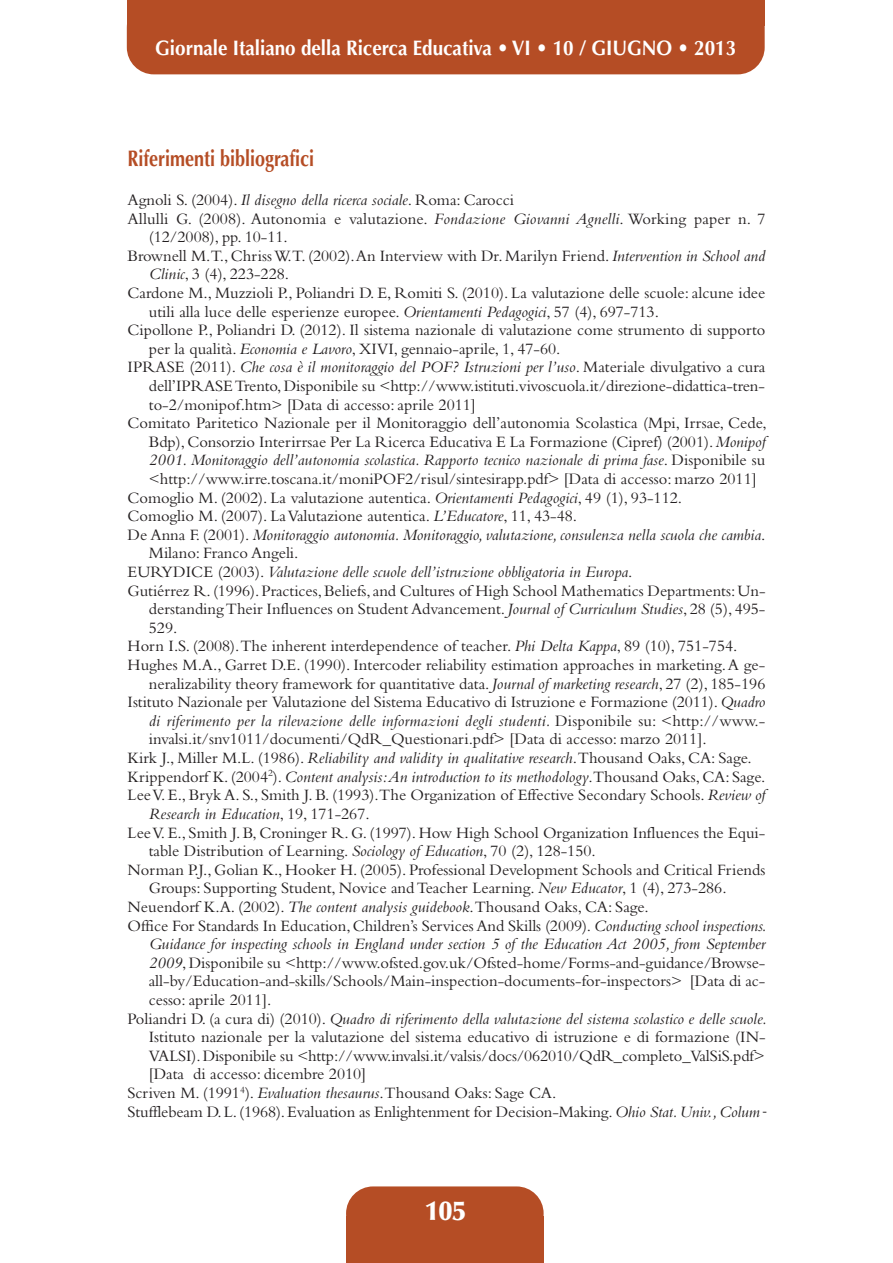
<style>
.page{position:relative;width:893px;height:1263px;background:#fff}
.page>*{position:absolute;margin:0;border:0;box-sizing:border-box;transform-origin:0 0}
.t1{font:900 27px "Optima";color:#fff}
.t2{font:700 22.5px "Optima";color:#b54d25;scale:.8 1}
.t3{font:700 21px "Optima";color:#fff;scale:.9 1}
.t4{font:16.5px "Bembo";color:#231f20}
.t5{font:italic 16.5px "Bembo";color:#231f20}
.s1{font-style:italic}
.s2{font-style:normal}
.s3{font-family:"Courier"}
</style>
<div class="page">
<div style="left:127px;top:1px;width:638px;height:73px;background:#b54d25;border-radius:27px"></div>
<div style="left:127px;top:0;width:638px;height:26px;background:#b54d25"></div>
<div style="left:346px;top:1216px;width:198px;height:47px;background:#b54d25"></div>
<div style="left:346px;top:1186px;width:198px;height:55px;background:#b54d25;border-radius:27px"></div>
<p class="t3" style="left:155px;top:40px;width:647px">Giornale Italiano della Ricerca Educativa • VI • 10 / GIUGNO • 2013</p>
<p class="t2" style="left:128px;top:149px;width:235px">Riferimenti bibliografici</p>
<p class="t4" style="left:128px;top:194px;width:388px">Agnoli S. (2004). <span class="s1">Il disegno della ricerca sociale</span>. Roma: Carocci</p>
<p class="t4" style="left:128px;top:213px;width:639px">Allulli G. (2008). Autonomia e valutazione. <span class="s1">Fondazione Giovanni Agnelli</span>. Working paper n. 7</p>
<p class="t4" style="left:149px;top:231px;width:141px">(12/2008), pp. 10-11.</p>
<p class="t4" style="left:128px;top:250px;width:639px">Brownell M.T., Chriss W.T. (2002). An Interview with Dr. Marilyn Friend. <span class="s1">Intervention in School and</span></p>
<p class="t4" style="left:149px;top:269px;width:142px"><span class="s1">Clinic</span>, 3 (4), 223-228.</p>
<p class="t4" style="left:128px;top:287px;width:639px">Cardone M., Muzzioli P., Poliandri D. E, Romiti S. (2010). La valutazione delle scuole: alcune idee</p>
<p class="t4" style="left:149px;top:306px;width:512px">utili alla luce delle esperienze europee. <span class="s1">Orientamenti Pedagogici</span>, 57 (4), 697-713.</p>
<p class="t4" style="left:128px;top:324px;width:639px">Cipollone P., Poliandri D. (2012). Il sistema nazionale di valutazione come strumento di supporto</p>
<p class="t4" style="left:149px;top:343px;width:413px">per la qualità. <span class="s1">Economia e Lavoro</span>, XIVI, gennaio-aprile, 1, 47-60.</p>
<p class="t5" style="left:128px;top:361px;width:639px"><span class="s2">IPRASE (2011).</span> Che cosa è il monitoraggio del POF? Istruzioni per l’uso<span class="s2">. Materiale divulgativo a cura</span></p>
<p class="t4" style="left:149px;top:380px;width:618px">dell’IPRASE Trento, Disponibile su &lt;http://www.istituti.vivoscuola.it/direzione-didattica-tren-</p>
<p class="t4" style="left:149px;top:399px;width:329px">to-2/monipof.htm&gt; [Data di accesso: aprile 2011]</p>
<p class="t4" style="left:128px;top:417px;width:641px">Comitato Paritetico Nazionale per il Monitoraggio dell’autonomia Scolastica (Mpi, Irrsae, Cede,</p>
<p class="t4" style="left:149px;top:436px;width:618px">Bdp), Consorzio Interirrsae Per La Ricerca Educativa E La Formazione (Cipref) (2001). <span class="s1">Monipof</span></p>
<p class="t5" style="left:149px;top:454px;width:618px">2001. Monitoraggio dell’autonomia scolastica. Rapporto tecnico nazionale di prima fase<span class="s2">. Disponibile su</span></p>
<p class="t4" style="left:149px;top:473px;width:609px">&lt;http://www.irre.toscana.it/moniPOF2/risul/sintesirapp.pdf&gt; [Data di accesso: marzo 2011]</p>
<p class="t4" style="left:128px;top:492px;width:556px">Comoglio M. (2002). La valutazione autentica. <span class="s1">Orientamenti Pedagogici</span>, 49 (1), 93-112.</p>
<p class="t4" style="left:128px;top:510px;width:451px">Comoglio M. (2007). La Valutazione autentica. <span class="s1">L’Educatore</span>, 11, 43-48.</p>
<p class="t5" style="left:128px;top:529px;width:639px"><span class="s2">De Anna F. (2001).</span> Monitoraggio autonomia. Monitoraggio, valutazione, consulenza nella scuola che cambia<span class="s2">.</span></p>
<p class="t4" style="left:149px;top:547px;width:151px">Milano: Franco Angeli.</p>
<p class="t5" style="left:128px;top:566px;width:506px"><span class="s2">EURYDICE (2003).</span> Valutazione delle scuole dell’istruzione obbligatoria in Europa<span class="s2">.</span></p>
<p class="t4" style="left:128px;top:585px;width:639px">Gutiérrez R. (1996). Practices, Beliefs, and Cultures of High School Mathematics Departments: Un-</p>
<p class="t4" style="left:149px;top:603px;width:618px">derstanding Their Influences on Student Advancement. <span class="s1">Journal of Curriculum Studies</span>, 28 (5), 495-</p>
<p class="t4" style="left:149px;top:622px;width:30px">529.</p>
<p class="t4" style="left:128px;top:640px;width:611px">Horn I.S. (2008).The inherent interdependence of teacher. <span class="s1">Phi Delta Kappa</span>, 89 (10), 751-754.</p>
<p class="t4" style="left:128px;top:659px;width:639px">Hughes M.A., Garret D.E. (1990). Intercoder reliability estimation approaches in marketing. A ge-</p>
<p class="t4" style="left:149px;top:678px;width:618px">neralizability theory framework for quantitative data. <span class="s1">Journal of marketing research</span>, 27 (2), 185-196</p>
<p class="t4" style="left:128px;top:696px;width:639px">Istituto Nazionale per Valutazione del Sistema Educativo di Istruzione e Formazione (2011). <span class="s1">Quadro</span></p>
<p class="t5" style="left:149px;top:715px;width:618px">di riferimento per la rilevazione delle informazioni degli studenti. <span class="s2">Disponibile su: &lt;http://www. -</span></p>
<p class="t4" style="left:149px;top:733px;width:559px">invalsi.it/snv1011/documenti/QdR_Questionari.pdf&gt; [Data di accesso: marzo 2011].</p>
<p class="t4" style="left:128px;top:752px;width:626px">Kirk J., Miller M.L. (1986). <span class="s1">Reliability and validity in qualitative research</span>.Thousand Oaks, CA: Sage.</p>
<p class="t5" style="left:128px;top:771px;width:639px"><span class="s2">Krippendorf K. (2004</span><sup>2</sup><span class="s2">).</span> Content analysis: An introduction to its methodology<span class="s2">.Thousand Oaks, CA: Sage.</span></p>
<p class="t4" style="left:128px;top:789px;width:639px">Lee V. E., Bryk A. S., Smith J. B. (1993).The Organization of Effective Secondary Schools. <span class="s1">Review of</span></p>
<p class="t5" style="left:149px;top:808px;width:222px">Research in Education<span class="s2">, 19, 171-267.</span></p>
<p class="t4" style="left:128px;top:827px;width:639px">Lee V. E., Smith J. B, Croninger R. G. (1997). How High School Organization Influences the Equi-</p>
<p class="t4" style="left:149px;top:845px;width:448px">table Distribution of Learning. <span class="s1">Sociology of Education</span>, 70 (2), 128-150.</p>
<p class="t4" style="left:128px;top:864px;width:639px">Norman P.J., Golian K., Hooker H. (2005). Professional Development Schools and Critical Friends</p>
<p class="t4" style="left:149px;top:882px;width:579px">Groups: Supporting Student, Novice and Teacher Learning. <span class="s1">New Educator</span>, 1 (4), 273-286.</p>
<p class="t4" style="left:128px;top:901px;width:523px">Neuendorf K.A. (2002). <span class="s1">The content analysis guidebook</span>.Thousand Oaks, CA: Sage.</p>
<p class="t4" style="left:128px;top:920px;width:641px">Office For Standards In Education, Children’s Services And Skills (2009). <span class="s1">Conducting school inspections.</span></p>
<p class="t5" style="left:149px;top:938px;width:618px">Guidance for inspecting schools in England under section 5 of the Education Act 2005, from September</p>
<p class="t4" style="left:149px;top:957px;width:618px"><span class="s1">2009</span>, Disponibile su &lt;http://www.ofsted.gov.uk/Ofsted-home/Forms-and-guidance/Browse-</p>
<p class="t4" style="left:149px;top:975px;width:618px">all-by/Education-and-skills/Schools/Main-inspection-documents-for-inspectors&gt; [Data di ac-</p>
<p class="t4" style="left:149px;top:994px;width:124px">cesso: aprile 2011].</p>
<p class="t5" style="left:127px;top:1012px;width:641px"><span class="s2">Poliandri D. (a cura di) (2010).</span> Quadro di riferimento della valutazione del sistema scolastico e delle scuole.</p>
<p class="t4" style="left:149px;top:1031px;width:618px">Istituto nazionale per la valutazione del sistema educativo di istruzione e di formazione (IN-</p>
<p class="t4" style="left:149px;top:1050px;width:617px">VALSI). Disponibile su &lt;http://www.invalsi.it/valsis/docs/062010/QdR_completo_ValSiS.pdf&gt;</p>
<p class="t4" style="left:149px;top:1068px;width:219px">[Data di accesso: dicembre 2010]</p>
<p class="t4" style="left:127px;top:1087px;width:430px">Scriven M. (1991<sup>4</sup>). <span class="s1">Evaluation thesaurus</span>.Thousand Oaks: Sage CA.</p>
<p class="t4" style="left:128px;top:1106px;width:644px">Stufflebeam D. L. (1968). Evaluation as Enlightenment for Decision-Making. <span class="s1">Ohio Stat. Univ., Colum</span><span class="s3">-</span></p>
<p class="t1" style="left:425px;top:1200px;width:42px">105</p>
</div>
